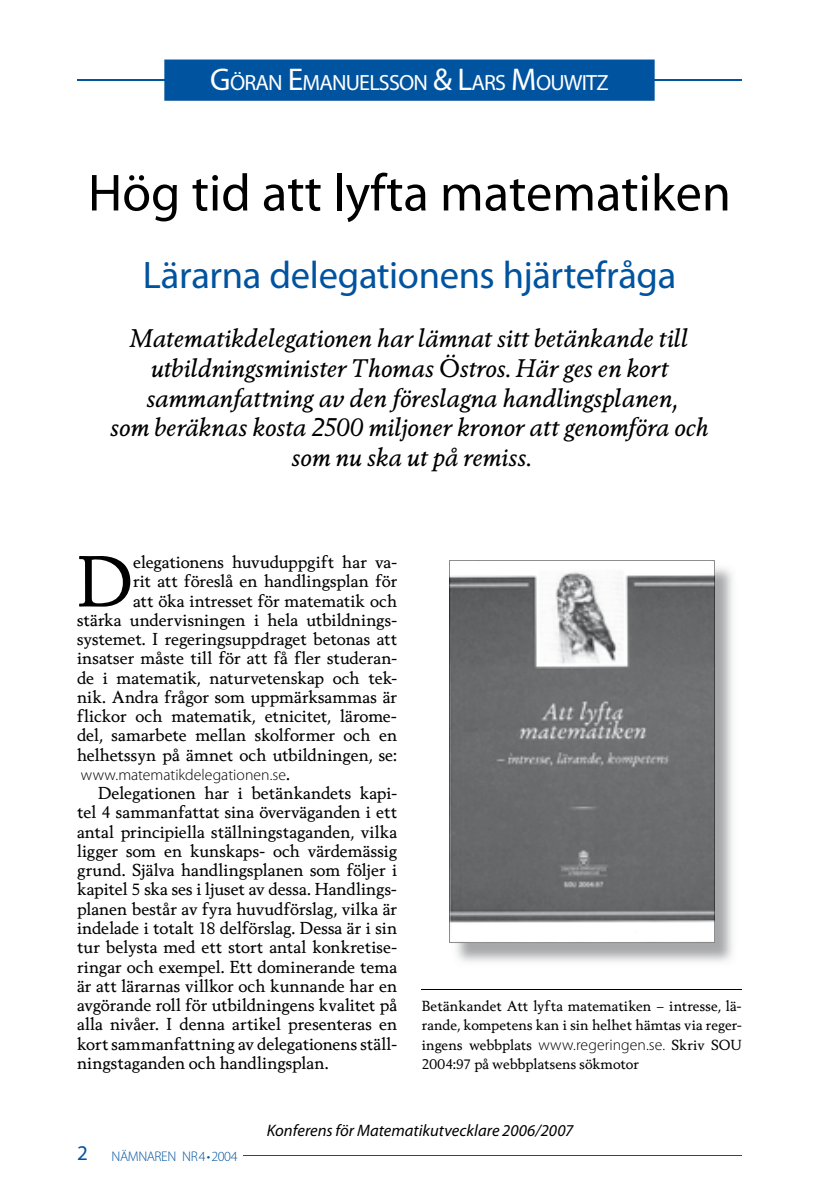
<style>
.page{position:relative;width:819px;height:1201px;background:#fff}
.page>*{position:absolute;margin:0;border:0;box-sizing:border-box;transform-origin:0 0}
.t1{font:69.48px "Berling Nova Text Pro";color:#000}
.t2{font:52.5px "Myriad Pro";color:#000}
.t3{font:38.5px "Myriad Pro";letter-spacing:-.01em;color:#00539f}
.t4{font:italic 24.5px/29.8px "Berling Nova Text Pro";letter-spacing:-.005em;color:#000;text-align:center}
.t5{font:22.05px "Myriad Pro";letter-spacing:-.035em;color:#fff}
.t6{font:16.62px/19.2px "Berling Nova Text Pro";color:#000;text-align:right}
.t7{font:italic 16.62px "Myriad Pro";color:#000}
.t8{font:300 15.75px "Myriad Pro";letter-spacing:.005em;color:#000}
.t9{font:14px/19.2px "Berling Nova Text Pro";color:#000;text-align:justify}
.t10{font:300 14px "Myriad Pro";letter-spacing:-.03em;color:#00539f}
.s1{font-size:31.5px}
.s2{font-family:"Berling Nova Text Pro";font-weight:400;font-size:16.62px}
.s3{font-family:"Myriad Pro";font-weight:300;font-size:15.75px}
.s4{font-weight:400;font-size:21px}
</style>
<div class="page">
<hr style="left:243px;top:1155px;width:498px;height:1px;background:#00539f">
<hr style="left:77px;top:79px;width:664px;height:2px;background:#00539f">
<div style="left:164px;top:60px;width:490px;height:41px;background:#00539f"></div>
<hr style="left:421px;top:989px;width:320px;height:1px;background:#000">
<img style="left:455px;top:562px;width:278px;height:400px">
<svg style="left:449px;top:560px;width:265px;height:383px;background:#818284"></svg>
<h3 class="t5" style="left:210px;top:69px;width:400px"><span class="s1">G</span>ÖRAN <span class="s1">E</span>MANUELSSON <span class="s1">&amp; L</span>ARS <span class="s1">M</span>OUWITZ</h3>
<h2 class="t2" style="left:88px;top:160px;width:644px">Hög tid att lyfta matematiken</h2>
<h3 class="t3" style="left:143px;top:251px;width:535px">Lärarna delegationens hjärtefråga</h3>
<p class="t4" style="left:110px;top:323px;width:600px">Matematikdelegationen har lämnat sitt betänkande till utbildningsminister Thomas Östros. Här ges en kort sammanfattning av den föreslagna handlingsplanen,<br>som beräknas kosta 2500 miljoner kronor att genomföra och som nu ska ut på remiss.</p>
<p class="t6" style="left:77px;top:552px;width:322px">elegationens huvuduppgift har va-<br>rit att föreslå en handlingsplan för<br>att öka intresset för matematik och<br>stärka undervisningen i hela utbildnings&shy;systemet. I regeringsuppdraget betonas att insatser måste till för att få fler studeran&shy;de i matematik, naturvetenskap och tek&shy;nik. Andra frågor som uppmärksammas är flickor och matematik, etnicitet, lärome&shy;del, samarbete mellan skolformer och en helhetssyn på ämnet och utbildningen, se:</p>
<p class="t8" style="left:81px;top:765px;width:211px">www.matematikdelegationen.se<span class="s2">.</span></p>
<p class="t6" style="left:77px;top:783px;width:322px;text-align:justify;text-indent:21px">Delegationen har i betänkandets kapi&shy;tel 4 sammanfattat sina överväganden i ett antal principiella ställningstaganden, vilka ligger som en kunskaps- och värdemässig grund. Själva handlingsplanen som följer i kapitel 5 ska ses i ljuset av dessa. Handlings&shy;planen består av fyra huvudförslag, vilka är indelade i totalt 18 delförslag. Dessa är i sin tur belysta med ett stort antal konkretise&shy;ringar och exempel. Ett dominerande tema är att lärarnas villkor och kunnande har en avgörande roll för utbildningens kvalitet på alla nivåer. I denna artikel presenteras en kort sammanfattning av delegationens ställ&shy;ningstaganden och handlingsplan.</p>
<h1 class="t1" style="left:77px;top:537px;width:58px">D</h1>
<p class="t9" style="left:421px;top:996px;width:321px">Betänkandet Att lyfta matematiken – intresse, lä&shy;rande, kompetens kan i sin helhet hämtas via reger&shy;ingens webbplats <span class="s3">www.regeringen.se.</span> Skriv SOU 2004:97 på webbplatsens sökmotor</p>
<p class="t10" style="left:77px;top:1147px;width:162px"><span class="s4">2</span> NämNareN Nr 4 • 2004</p>
<p class="t7" style="left:267px;top:1120px;width:308px">Konferens för Matematikutvecklare 2006/2007</p>
</div>
